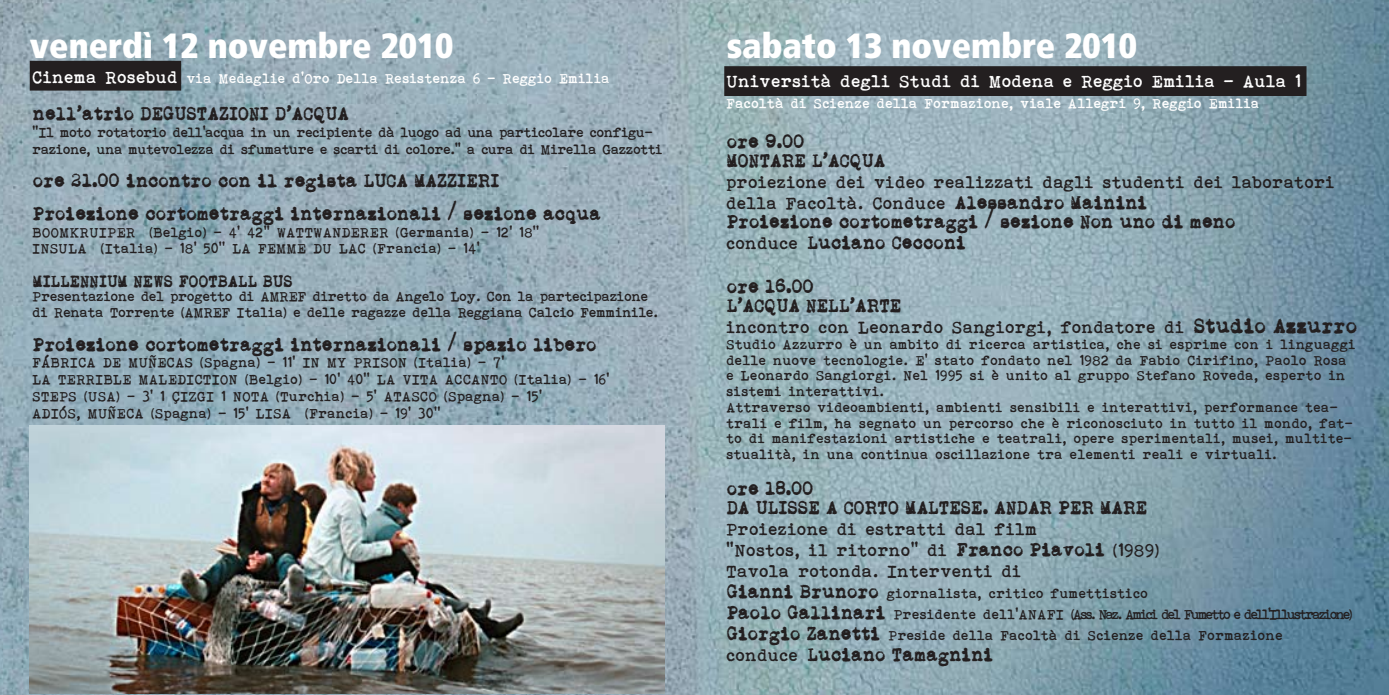
<style>
.page{position:relative;width:1389px;height:695px;background:#fff}
.page>*{position:absolute;margin:0;border:0;box-sizing:border-box;transform-origin:0 0}
.t1{font:900 condensed 35px "Frutiger";color:#fff}
.testo10{font:17.5px/21px "Bohemian typewriter";color:#231f20}
.testo10-2{font:17.5px "Bohemian typewriter";color:#fff}
.titolo{font:15.75px "L.C.Smith 5 typewriter";color:#231f20}
.testo10-3{font:15.75px "L.C.Smith 5 typewriter";color:#231f20}
.testo10-4{font:14px/15.8px "Bohemian typewriter";color:#231f20}
.testo{font:14px "Bohemian typewriter";color:#231f20}
.testo-2{font:14px/16.6px "Bohemian typewriter";letter-spacing:-.03em;color:#231f20}
.testo10-5{font:14px "Bohemian typewriter";color:#fff}
.testo10-6{font:14px "Bohemian typewriter";letter-spacing:-.15em;color:#231f20}
.testo-3{font:14px "L.C.Smith 5 typewriter";color:#231f20}
.s1{font-size:17.5px}
.s2{font-family:"L.C.Smith 5 typewriter";font-size:15.75px}
.s3{font-family:"Bohemian typewriter";font-size:17.5px}
.s4{font-family:"L.C.Smith 5 typewriter"}
</style>
<div class="page">
<img style="left:0;top:0;width:1389px;height:694px">
<div style="left:725px;top:67px;width:581px;height:28px;background:#231f20"></div>
<div style="left:724px;top:66px;width:583px;height:30px;border:2px solid #231f20"></div>
<div style="left:31px;top:62px;width:149px;height:28px;background:#231f20"></div>
<div style="left:30px;top:61px;width:151px;height:30px;border:2px solid #231f20"></div>
<img style="left:30px;top:425px;width:635px;height:268px">
<p class="t1" style="left:30px;top:24px;width:425px">venerdì 12 novembre 2010</p>
<p class="t1" style="left:727px;top:24px;width:412px">sabato 13 novembre 2010</p>
<p class="testo10-5" style="left:33px;top:70px;width:579px"><span class="s1">Cinema Rosebud</span> via Medaglie d’Oro Della Resistenza 6 - Reggio Emilia</p>
<p class="titolo" style="left:33px;top:101px;width:318px">nell’atrio DEGUSTAZIONI D’ACQUA</p>
<p class="testo-2" style="left:33px;top:124px;width:632px">“Il moto rotatorio dell’acqua in un recipiente dà luogo ad una particolare configu&shy;razione, una mutevolezza di sfumature e scarti di colore.” a cura di Mirella Gazzotti</p>
<p class="titolo" style="left:33px;top:167px;width:468px">ore 21.00 incontro con il regista LUCA MAZZIERI</p>
<p class="titolo" style="left:33px;top:201px;width:570px">Proiezione cortometraggi internazionali / sezione acqua</p>
<p class="testo" style="left:33px;top:224px;width:509px">BOOMKRUIPER (Belgio) - 4’ 42’’ WATTWANDERER (Germania) - 12’ 18’’</p>
<p class="testo" style="left:33px;top:241px;width:449px">INSULA (Italia) - 18’ 50’’ LA FEMME DU LAC (Francia) - 14’</p>
<p class="testo-3" style="left:33px;top:269px;width:261px">MILLENNIUM NEWS FOOTBALL BUS</p>
<p class="testo-2" style="left:33px;top:287px;width:627px">Presentazione del progetto di AMREF diretto da Angelo Loy. Con la partecipazione di Renata Torrente (AMREF Italia) e delle ragazze della Reggiana Calcio Femminile.</p>
<p class="titolo" style="left:33px;top:331px;width:565px">Proiezione cortometraggi internazionali / spazio libero</p>
<p class="testo" style="left:33px;top:354px;width:474px">FÁBRICA DE MUÑECAS (Spagna) - 11’ IN MY PRISON (Italia) - 7’</p>
<p class="testo" style="left:33px;top:371px;width:579px">LA TERRIBLE MALEDICTION (Belgio) - 10’ 40’’ LA VITA ACCANTO (Italia) - 16’</p>
<p class="testo" style="left:33px;top:388px;width:511px">STEPS (USA) - 3’ 1 ÇIZGI 1 NOTA (Turchia) - 5’ ATASCO (Spagna) - 15’</p>
<p class="testo" style="left:33px;top:405px;width:410px">ADIÓS, MUÑECA (Spagna) - 15’ LISA (Francia) - 19’ 30’’</p>
<p class="testo10-2" style="left:727px;top:71px;width:577px">Università degli Studi di Modena e Reggio Emilia - Aula 1</p>
<p class="testo10-5" style="left:727px;top:95px;width:535px">Facoltà di Scienze della Formazione, viale Allegri 9, Reggio Emilia</p>
<p class="titolo" style="left:727px;top:129px;width:79px">ore 9.00</p>
<p class="titolo" style="left:727px;top:148px;width:160px">MONTARE L’ACQUA</p>
<p class="testo10" style="left:727px;top:171px;width:610px">proiezione dei video realizzati dagli studenti dei laboratori della Facoltà. Conduce <span class="s2">Alessandro Mainini</span></p>
<p class="titolo" style="left:727px;top:208px;width:510px">Proiezione cortometraggi / sezione Non uno di meno</p>
<p class="testo10-3" style="left:727px;top:229px;width:241px"><span class="s3">conduce</span> Luciano Cecconi</p>
<p class="titolo" style="left:727px;top:274px;width:89px">ore 16.00</p>
<p class="titolo" style="left:727px;top:292px;width:176px">L’ACQUA NELL’ARTE</p>
<p class="testo10" style="left:727px;top:316px;width:632px">incontro con Leonardo Sangiorgi, fondatore di <span class="s4">Studio Azzurro</span></p>
<p class="testo10-4" style="left:727px;top:336px;width:631px">Studio Azzurro è un ambito di ricerca artistica, che si esprime con i linguaggi delle nuove tecnologie. E’ stato fondato nel 1982 da Fabio Cirifino, Paolo Rosa e Leonardo Sangiorgi. Nel 1995 si è unito al gruppo Stefano Roveda, esperto in sistemi interattivi.</p>
<p class="testo10-4" style="left:727px;top:399px;width:629px">Attraverso videoambienti, ambienti sensibili e interattivi, performance tea&shy;trali e film, ha segnato un percorso che è riconosciuto in tutto il mondo, fat&shy;to di manifestazioni artistiche e teatrali, opere sperimentali, musei, multite&shy;stualità, in una continua oscillazione tra elementi reali e virtuali.</p>
<p class="testo10-3" style="left:727px;top:475px;width:88px">ore 18.00</p>
<p class="titolo" style="left:727px;top:494px;width:422px">DA ULISSE A CORTO MALTESE. ANDAR PER MARE</p>
<p class="testo10" style="left:727px;top:518px;width:313px">Proiezione di estratti dal film</p>
<p class="testo10" style="left:727px;top:539px;width:435px">“Nostos, il ritorno” di <span class="s2">Franco Piavoli</span> (1989)</p>
<p class="testo10" style="left:727px;top:560px;width:297px">Tavola rotonda. Interventi di</p>
<p class="testo10-4" style="left:727px;top:585px;width:424px"><span class="s2">Gianni Brunoro</span> giornalista, critico fumettistico</p>
<p class="testo10-6" style="left:727px;top:606px;width:628px"><span class="s2">Paolo Gallinari</span> Presidente dell’ANAFI (Ass. Naz. Amici del Fumetto e dell’Illustrazione)</p>
<p class="testo10-4" style="left:727px;top:627px;width:558px"><span class="s2">Giorgio Zanetti</span> Preside della Facoltà di Scienze della Formazione</p>
<p class="testo10-3" style="left:727px;top:641px;width:268px"><span class="s3">conduce</span> Luciano Tamagnini</p>
</div>
